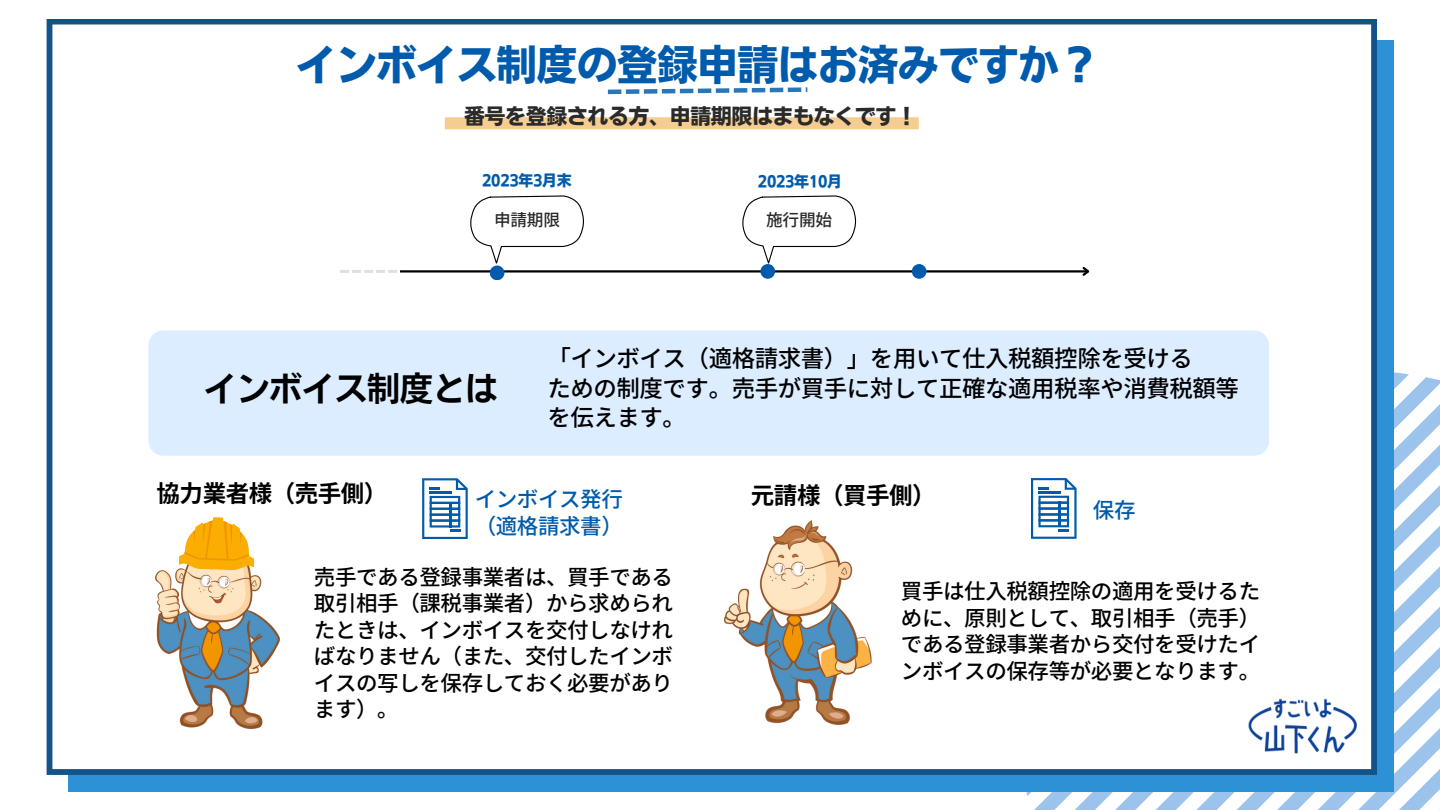
<style>
.page{position:relative;width:1440px;height:810px;background:#fff}
.page>*{position:absolute;margin:0;border:0;box-sizing:border-box;transform-origin:0 0}
.t1{font:41px "Nud Motoya Cedar Std W6";letter-spacing:-.02em;color:#005bac}
.t2{font:33.3px "Nud Motoya Cedar Std W5";letter-spacing:-.02em;color:#000}
.t3{font:500 23.5px/29.4px "Noto Sans JP";letter-spacing:-.02em;color:#000}
.t4{font:700 23.5px "Noto Sans JP";letter-spacing:-.02em;color:#000}
.t5{font:500 21.5px/26.4px "Noto Sans JP";letter-spacing:-.02em;color:#000;text-align:justify}
.t6{font:500 21.5px/26.4px "Noto Sans JP";letter-spacing:-.02em;color:#005bac}
.t7{font:21px "Nud Motoya Cedar Std W6";letter-spacing:-.02em;color:#2a2a2a}
.t8{font:500 16.7px "Noto Sans JP";letter-spacing:-.02em;color:#2a2a2a}
.t9{font:15px "Nud Motoya Cedar Std W6";letter-spacing:-.02em;color:#005bac}
</style>
<div class="page">
<svg style="left:1017px;top:371px;width:423px;height:439px"></svg>
<div style="left:69px;top:41px;width:1324px;height:750px;background:#2c92d5"></div>
<div style="left:47px;top:19px;width:1330px;height:756px;background:#fff"></div>
<img style="left:1226px;top:694px;width:133px;height:70px">
<div style="left:148px;top:331px;width:1121px;height:125px;background:#dcedff"></div>
<img style="left:155px;top:532px;width:125px;height:197px">
<svg style="left:178px;top:516px;width:77px;height:57px;background:#fbc658"></svg>
<img style="left:724px;top:489px;width:167px;height:235px">
<div style="left:840px;top:460px;width:118px;height:83px;background:#fff"></div>
<div style="left:936px;top:473px;width:117px;height:83px;background:#fff"></div>
<div style="left:861px;top:532px;width:116px;height:82px;background:#fff"></div>
<svg style="left:422px;top:478px;width:46px;height:61px;background:#95bbdc"></svg>
<svg style="left:1031px;top:478px;width:46px;height:61px;background:#94badc"></svg>
<svg style="left:608px;top:87px;width:199px;height:7px"></svg>
<div style="left:445px;top:117px;width:474px;height:12px;background:#f6cd90"></div>
<svg style="left:340px;top:270px;width:60px;height:3px"></svg>
<hr style="left:400px;top:270px;width:688px;height:3px;background:#000">
<svg style="left:1081px;top:265px;width:11px;height:13px"></svg>
<div style="left:490px;top:266px;width:14px;height:14px;background:#005bac;border-radius:50%"></div>
<div style="left:760px;top:264px;width:15px;height:15px;background:#005bac;border-radius:50%"></div>
<div style="left:912px;top:264px;width:14px;height:15px;background:#005bac;border-radius:50%"></div>
<svg style="left:469px;top:196px;width:116px;height:68px;background:#f4f4f4"></svg>
<svg style="left:741px;top:196px;width:116px;height:68px;background:#f4f4f4"></svg>
<h1 class="t1" style="left:296px;top:44px;width:805px">インボイス制度の登録申請はお済みですか？</h1>
<p class="t7" style="left:464px;top:106px;width:454px">番号を登録される方、申請期限はまもなくです！</p>
<p class="t9" style="left:482px;top:172px;width:91px">2023年3月末</p>
<p class="t9" style="left:758px;top:174px;width:83px">2023年10月</p>
<p class="t8" style="left:494px;top:207px;width:67px">申請期限</p>
<p class="t8" style="left:766px;top:207px;width:67px">施行開始</p>
<h2 class="t2" style="left:204px;top:372px;width:296px">インボイス制度とは</h2>
<p class="t3" style="left:547px;top:343px;width:693px">「インボイス（適格請求書）」を用いて仕入税額控除を受ける<br>ための制度です。売手が買手に対して正確な適用税率や消費税額等を伝えます。</p>
<p class="t4" style="left:157px;top:475px;width:232px">協力業者様（売手側）</p>
<p class="t4" style="left:751px;top:477px;width:186px">元請様（買手側）</p>
<p class="t6" style="left:475px;top:485px;width:150px">インボイス発行（適格請求書）</p>
<p class="t6" style="left:1093px;top:495px;width:44px">保存</p>
<p class="t5" style="left:314px;top:563px;width:361px">売手である登録事業者は、買手である取引相手（課税事業者）から求められたときは、インボイスを交付しなければなりません（また、交付したインボイスの写しを保存しておく必要があります）。</p>
<p class="t5" style="left:901px;top:577px;width:361px">買手は仕入税額控除の適用を受けるために、原則として、取引相手（売手）である登録事業者から交付を受けたインボイスの保存等が必要となります。</p>
</div>
